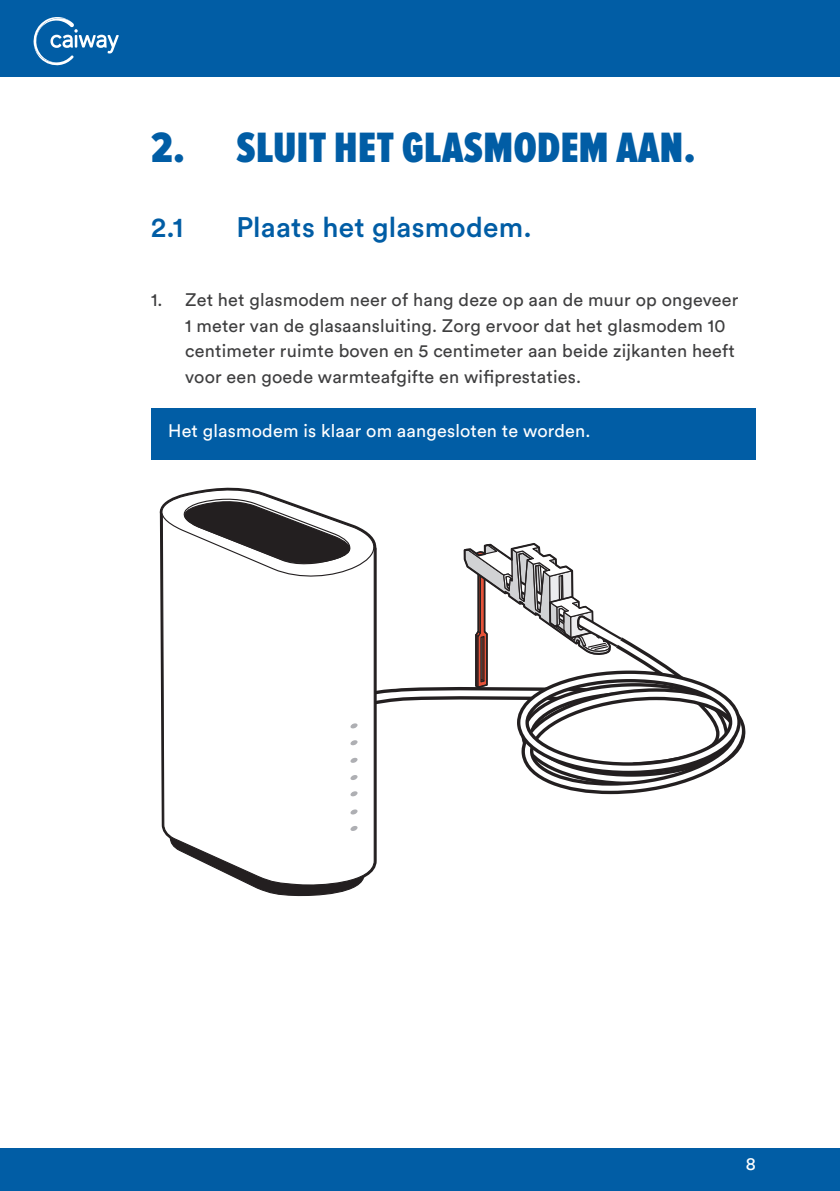
<style>
.page{position:relative;width:840px;height:1191px;background:#fff}
.page>*{position:absolute;margin:0;border:0;box-sizing:border-box;transform-origin:0 0}
.t1{font:900 44px "Proxima Nova Ex Cn";letter-spacing:.01em;color:#015da5}
.t2{font:500 28px "Circular Pro";letter-spacing:.01em;color:#015da5}
.t3{font:18px/25.6px "Circular Pro";letter-spacing:.01em;color:#3e3e3f}
.Resultaat{font:18px "Circular Pro";letter-spacing:.01em;color:#fff}
</style>
<div class="page">
<div style="left:0;top:0;width:839px;height:77px;background:#015da5"></div>
<svg style="left:34px;top:17px;width:85px;height:48px"></svg>
<div style="left:0;top:1148px;width:839px;height:43px;background:#015da5"></div>
<div style="left:151px;top:408px;width:604px;height:51px;background:#015da5"></div>
<svg style="left:252px;top:886px;width:105px;height:10px"></svg>
<svg style="left:161px;top:796px;width:214px;height:90px"></svg>
<svg style="left:160px;top:488px;width:584px;height:308px"></svg>
<svg style="left:350px;top:809px;width:7px;height:6px"></svg>
<svg style="left:350px;top:825px;width:7px;height:6px"></svg>
<p class="t1" style="left:151px;top:123px;width:545px">2. SLUIT HET GLASMODEM AAN.</p>
<p class="t2" style="left:151px;top:208px;width:34px">2.1</p>
<p class="t2" style="left:236px;top:208px;width:297px">Plaats het glasmodem.</p>
<p class="t3" style="left:185px;top:286px;width:554px;text-indent:-34px">1. Zet het glasmodem neer of hang deze op aan de muur op ongeveer 1 meter van de glasaansluiting. Zorg ervoor dat het glasmodem 10 centimeter ruimte boven en 5 centimeter aan beide zijkanten heeft voor een goede warmteafgifte en wifiprestaties.</p>
<p class="Resultaat" style="left:168px;top:419px;width:423px">Het glasmodem is klaar om aangesloten te worden.</p>
<p class="Resultaat" style="left:745px;top:1151px;width:12px">8</p>
</div>
